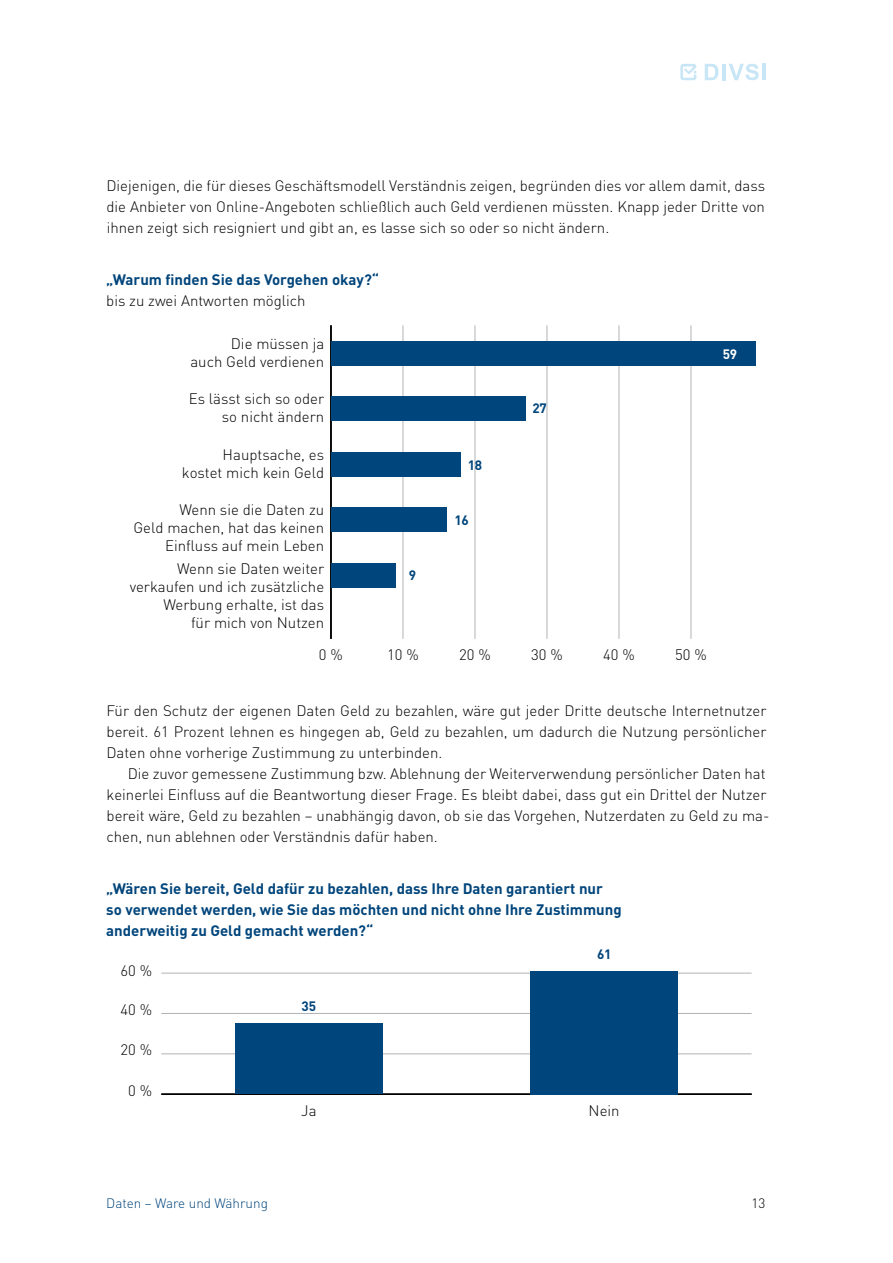
<style>
.page{position:relative;width:893px;height:1263px;background:#fff}
.page>*{position:absolute;margin:0;border:0;box-sizing:border-box;transform-origin:0 0}
.t1{font:300 15px/18px "DIN Pro";color:#000;text-align:right}
.t2{font:700 15px/21px "DIN Pro";color:#00457b}
.t3{font:300 13.5px "DIN Pro";color:#00457b}
.t4{font:700 13.5px "DIN Pro";letter-spacing:-.02em;color:#00457b}
.t5{font:300 13.5px "DIN Pro";color:#000}
.t6{font:700 13.5px "DIN Pro";color:#fff}
</style>
<div class="page">
<svg style="left:705px;top:64px;width:13px;height:16px"></svg>
<hr style="left:722px;top:64px;width:3px;height:16px;background:#c9e6f6">
<svg style="left:729px;top:64px;width:30px;height:16px"></svg>
<hr style="left:762px;top:64px;width:3px;height:16px;background:#c9e6f6">
<svg style="left:680px;top:64px;width:16px;height:16px"></svg>
<hr style="left:403px;top:325px;width:1px;height:314px;background:#b1b3b4">
<hr style="left:475px;top:325px;width:1px;height:314px;background:#b1b3b4">
<hr style="left:547px;top:325px;width:1px;height:314px;background:#b1b3b4">
<hr style="left:619px;top:325px;width:1px;height:314px;background:#b1b3b4">
<hr style="left:691px;top:325px;width:1px;height:314px;background:#b1b3b4">
<hr style="left:330px;top:325px;width:2px;height:314px;background:#000">
<div style="left:331px;top:341px;width:425px;height:25px;background:#00457b"></div>
<div style="left:331px;top:396px;width:194px;height:25px;background:#00457b"></div>
<div style="left:331px;top:452px;width:130px;height:25px;background:#00457b"></div>
<div style="left:331px;top:507px;width:115px;height:25px;background:#00457b"></div>
<div style="left:331px;top:563px;width:65px;height:25px;background:#00457b"></div>
<hr style="left:161px;top:1093px;width:591px;height:2px;background:#000">
<hr style="left:161px;top:1053px;width:591px;height:1px;background:#b1b3b4">
<hr style="left:161px;top:1013px;width:591px;height:1px;background:#b1b3b4">
<hr style="left:161px;top:973px;width:591px;height:1px;background:#b1b3b4">
<div style="left:235px;top:1023px;width:148px;height:71px;background:#00457b"></div>
<div style="left:530px;top:971px;width:148px;height:123px;background:#00457b"></div>
<p class="t1" style="left:106px;top:175px;width:660px;line-height:21px;text-align:justify">Diejenigen, die für dieses Geschäftsmodell Verständnis zeigen, begründen dies vor allem damit, dass die Anbieter von Online-Angeboten schließlich auch Geld verdienen müssten. Knapp jeder Dritte von ihnen zeigt sich resigniert und gibt an, es lasse sich so oder so nicht ändern.</p>
<p class="t2" style="left:106px;top:268px;width:274px">„Warum finden Sie das Vorgehen okay?“</p>
<p class="t1" style="left:106px;top:291px;width:201px">bis zu zwei Antworten möglich</p>
<p class="t1" style="left:190px;top:334px;width:135px">Die müssen ja<br>auch Geld verdienen</p>
<p class="t6" style="left:723px;top:345px;width:16px">59</p>
<p class="t1" style="left:189px;top:389px;width:137px">Es lässt sich so oder so nicht ändern</p>
<p class="t1" style="left:182px;top:445px;width:144px">Hauptsache, es kostet mich kein Geld</p>
<p class="t1" style="left:134px;top:500px;width:192px">Wenn sie die Daten zu<br>Geld machen, hat das keinen<br>Einfluss auf mein Leben</p>
<p class="t1" style="left:130px;top:559px;width:196px">Wenn sie Daten weiter verkaufen und ich zusätzliche<br>Werbung erhalte, ist das<br>für mich von Nutzen</p>
<p class="t4" style="left:409px;top:566px;width:9px">9</p>
<p class="t4" style="left:468px;top:456px;width:16px">18</p>
<p class="t4" style="left:454px;top:511px;width:16px">16</p>
<p class="t4" style="left:532px;top:399px;width:16px">27</p>
<p class="t1" style="left:319px;top:645px;width:25px">0 %</p>
<p class="t1" style="left:387px;top:645px;width:33px">10 %</p>
<p class="t1" style="left:459px;top:645px;width:33px">20 %</p>
<p class="t1" style="left:531px;top:645px;width:33px">30 %</p>
<p class="t1" style="left:603px;top:645px;width:33px">40 %</p>
<p class="t1" style="left:675px;top:645px;width:33px">50 %</p>
<p class="t1" style="left:106px;top:700px;width:662px;line-height:21px;text-align:justify">Für den Schutz der eigenen Daten Geld zu bezahlen, wäre gut jeder Dritte deutsche Internetnutzer bereit. 61 Prozent lehnen es hingegen ab, Geld zu bezahlen, um dadurch die Nutzung persönlicher Daten ohne vorherige Zustimmung zu unterbinden.</p>
<p class="t1" style="left:106px;top:763px;width:664px;line-height:21px;text-align:left;text-indent:21px">Die zuvor gemessene Zustimmung bzw. Ablehnung der Weiterverwendung persönlicher Daten hat keinerlei Einfluss auf die Beantwortung dieser Frage. Es bleibt dabei, dass gut ein Drittel der Nutzer bereit wäre, Geld zu bezahlen – unabhängig davon, ob sie das Vorgehen, Nutzerdaten zu Geld zu ma&shy;chen, nun ablehnen oder Verständnis dafür haben.</p>
<p class="t2" style="left:106px;top:878px;width:517px">„Wären Sie bereit, Geld dafür zu bezahlen, dass Ihre Daten garantiert nur so verwendet werden, wie Sie das möchten und nicht ohne Ihre Zustimmung anderweitig zu Geld gemacht werden?“</p>
<p class="t1" style="left:120px;top:961px;width:33px">60 %</p>
<p class="t1" style="left:120px;top:1000px;width:33px">40 %</p>
<p class="t1" style="left:120px;top:1040px;width:33px">20 %</p>
<p class="t1" style="left:128px;top:1081px;width:25px">0 %</p>
<p class="t4" style="left:302px;top:997px;width:16px">35</p>
<p class="t4" style="left:597px;top:945px;width:16px">61</p>
<p class="t1" style="left:301px;top:1101px;width:17px">Ja</p>
<p class="t1" style="left:589px;top:1101px;width:32px">Nein</p>
<p class="t3" style="left:106px;top:1194px;width:163px">Daten – Ware und Währung</p>
<p class="t5" style="left:751px;top:1194px;width:15px">13</p>
</div>
